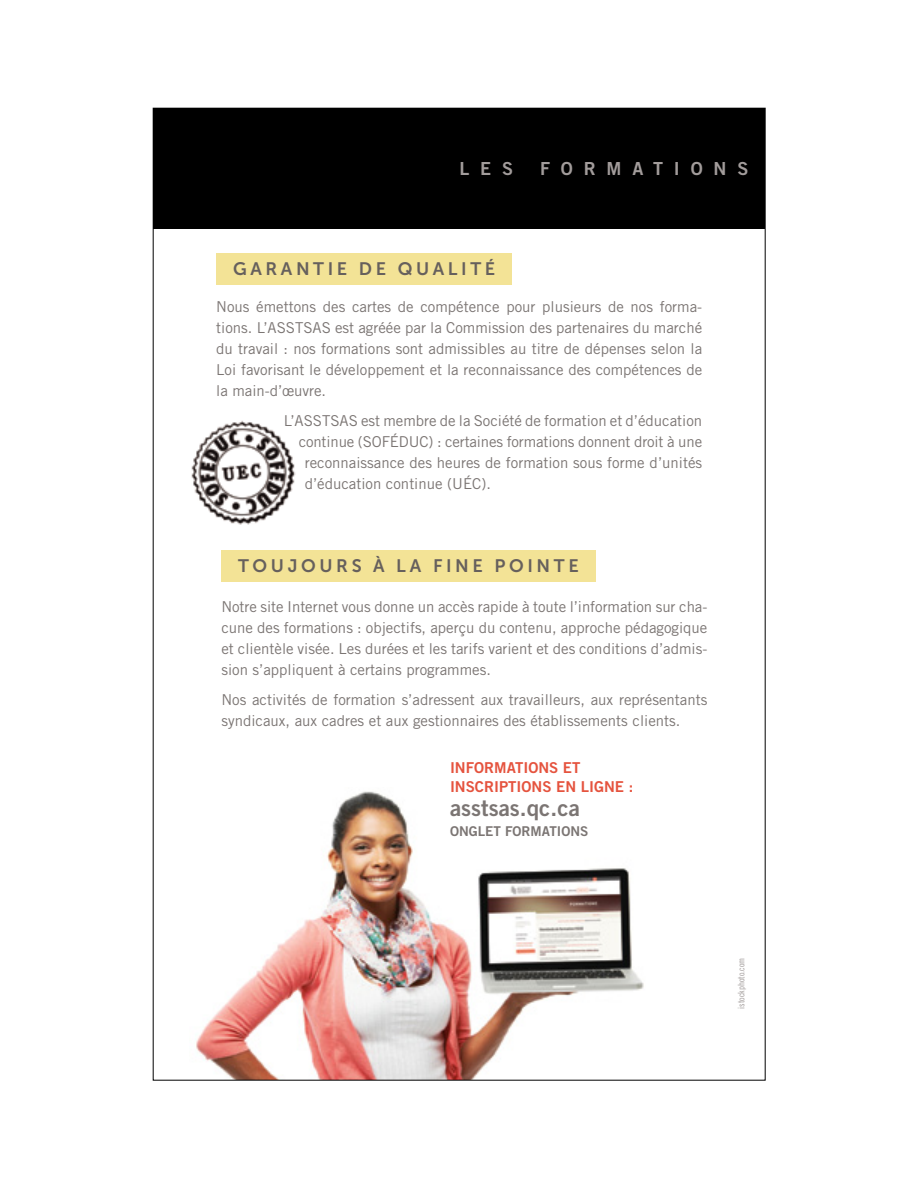
<style>
.page{position:relative;width:918px;height:1188px;background:#fff}
.page>*{position:absolute;margin:0;border:0;box-sizing:border-box;transform-origin:0 0}
.t1{font:22.5px "Trade Gothic Bold Two";color:#7b7573}
.t2{font:18px "Museo Sans 700";letter-spacing:.2em;color:#66605d}
.t3{font:18px "Trade Gothic Bold Two";color:#a29c9b}
.t4{font:15px/21px "Trade Gothic";color:#7b7573;text-align:justify}
.t5{font:15px/19.5px "Trade Gothic Bold Two";color:#e5533e}
.t6{font:13.5px "Trade Gothic Bold Two";color:#7b7573}
.t7{font:9px "Trade Gothic LT Pro Cn 18";color:#a29c9b}
</style>
<div class="page">
<img style="left:196px;top:791px;width:448px;height:287px">
<div style="left:221px;top:550px;width:375px;height:31px;background:#f3e396"></div>
<div style="left:216px;top:253px;width:296px;height:31px;background:#f3e396"></div>
<img style="left:189px;top:418px;width:107px;height:108px;border-radius:54px">
<div style="left:153px;top:108px;width:612px;height:121px;background:#000"></div>
<p class="t3" style="left:459px;top:157px;width:19px">LES</p>
<p class="t3" style="left:540px;top:157px;width:22px">FORMATIONS</p>
<p class="t2" style="left:233px;top:259px;width:263px">GARANTIE DE QUALITÉ</p>
<p class="t4" style="left:216px;top:296px;width:488px">Nous émettons des cartes de compétence pour plusieurs de nos forma&shy;tions. L’ASSTSAS est agréée par la Commission des partenaires du marché du travail : nos formations sont admissibles au titre de dépenses selon la Loi favorisant le développement et la reconnaissance des compétences de la main-d’œuvre.</p>
<p class="t4" style="left:284px;top:410px;width:420px">L’ASSTSAS est membre de la Société de formation et d’éducation</p>
<p class="t4" style="left:299px;top:431px;width:405px">continue (SOFÉDUC) : certaines formations donnent droit à une</p>
<p class="t4" style="left:305px;top:452px;width:399px">reconnaissance des heures de formation sous forme d’unités</p>
<p class="t4" style="left:305px;top:473px;width:188px">d’éducation continue (UÉC).</p>
<p class="t2" style="left:238px;top:556px;width:342px">TOUJOURS À LA FINE POINTE</p>
<p class="t4" style="left:221px;top:596px;width:488px">Notre site Internet vous donne un accès rapide à toute l’information sur cha&shy;cune des formations : objectifs, aperçu du contenu, approche pédagogique et clientèle visée. Les durées et les tarifs varient et des conditions d’admis&shy;sion s’appliquent à certains programmes.</p>
<p class="t4" style="left:221px;top:689px;width:487px">Nos activités de formation s’adressent aux travailleurs, aux représentants syndicaux, aux cadres et aux gestionnaires des établissements clients.</p>
<p class="t5" style="left:450px;top:757px;width:185px">INFORMATIONS ET<br>INSCRIPTIONS EN LIGNE :</p>
<h1 class="t1" style="left:450px;top:794px;width:131px">ASSTSAS.QC.CA</h1>
<p class="t6" style="left:450px;top:822px;width:65px">ONGLET FORMATIONS</p>
<p class="t7" style="left:736px;top:1009px;width:53px;rotate:-90deg">istockphoto.com</p>
</div>
